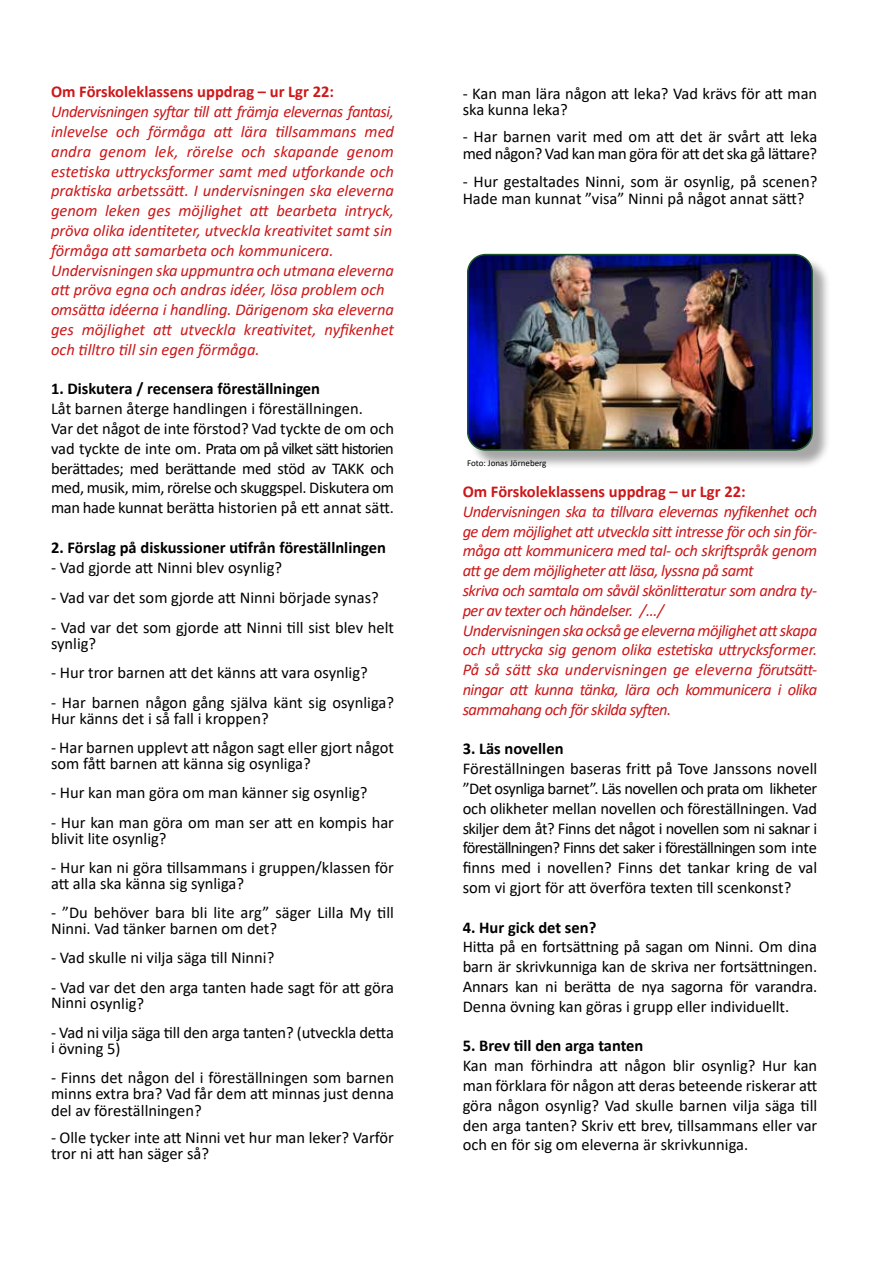
<style>
.page{position:relative;width:893px;height:1263px;background:#fff}
.page>*{position:absolute;margin:0;border:0;box-sizing:border-box;transform-origin:0 0}
.t1{font:16.5px/16.5px "Calibri";color:#000}
.t2{font:italic 16.5px/19.8px "Calibri";letter-spacing:-.01em;color:#cd1719}
.t3{font:italic 16.5px/19.8px "Calibri";letter-spacing:-.03em;color:#cd1719}
.t4{font:16.5px/19.8px "Calibri";letter-spacing:-.02em;color:#000}
.t5{font:700 16.5px "Calibri";color:#000}
.t6{font:700 16.5px "Calibri";color:#cd1719}
.t7{font:9px "Calibri";color:#000}
</style>
<div class="page">
<div style="left:469px;top:256px;width:363px;height:213px;background:#000;opacity:.35"></div>
<img style="left:468px;top:255px;width:344px;height:195px">
<div style="left:467px;top:254px;width:346px;height:197px;border:2px solid #1d552e;border-radius:18px"></div>
<p class="t6" style="left:51px;top:80px;width:284px">Om Förskoleklassens uppdrag – ur Lgr 22:</p>
<p class="t2" style="left:51px;top:101px;width:344px">Undervisningen syftar till att främja elevernas fantasi, inlevelse och förmåga att lära tillsammans med andra genom lek, rörelse och skapande genom estetiska uttrycksformer samt med utforkande och praktiska arbetssätt. I undervisningen ska eleverna genom leken ges möjlighet att bearbeta intryck, pröva olika identiteter, utveckla kreativitet samt sin förmåga att samarbeta och kommunicera.<br>Undervisningen ska uppmuntra och utmana eleverna att pröva egna och andras idéer, lösa problem och omsätta idéerna i handling. Därigenom ska eleverna ges möjlighet att utveckla kreativitet, nyfikenhet och tilltro till sin egen förmåga.</p>
<p class="t5" style="left:51px;top:377px;width:271px">1. Diskutera / recensera föreställningen</p>
<p class="t4" style="left:51px;top:398px;width:344px">Låt barnen återge handlingen i föreställningen.<br>Var det något de inte förstod? Vad tyckte de om och vad tyckte de inte om. Prata om på vilket sätt historien berättades; med berättande med stöd av TAKK och med, musik, mim, rörelse och skuggspel. Diskutera om man hade kunnat berätta historien på ett annat sätt.</p>
<p class="t5" style="left:51px;top:536px;width:336px">2. Förslag på diskussioner utifrån föreställnlingen</p>
<p class="t1" style="left:51px;top:558px;width:233px">- Vad gjorde att Ninni blev osynlig?</p>
<p class="t1" style="left:51px;top:588px;width:329px">- Vad var det som gjorde att Ninni började synas?</p>
<p class="t1" style="left:51px;top:618px;width:344px">- Vad var det som gjorde att Ninni till sist blev helt synlig?</p>
<p class="t1" style="left:51px;top:663px;width:318px">- Hur tror barnen att det känns att vara osynlig?</p>
<p class="t1" style="left:51px;top:693px;width:344px">- Har barnen någon gång själva känt sig osynliga?<br>Hur känns det i så fall i kroppen?</p>
<p class="t1" style="left:51px;top:738px;width:344px">- Har barnen upplevt att någon sagt eller gjort något som fått barnen att känna sig osynliga?</p>
<p class="t1" style="left:51px;top:783px;width:318px">- Hur kan man göra om man känner sig osynlig?</p>
<p class="t1" style="left:51px;top:813px;width:344px">- Hur kan man göra om man ser att en kompis har blivit lite osynlig?</p>
<p class="t1" style="left:51px;top:858px;width:344px">- Hur kan ni göra tillsammans i gruppen/klassen för att alla ska känna sig synliga?</p>
<p class="t1" style="left:51px;top:903px;width:344px">- ”Du behöver bara bli lite arg” säger Lilla My till<br>Ninni. Vad tänker barnen om det?</p>
<p class="t1" style="left:51px;top:948px;width:225px">- Vad skulle ni vilja säga till Ninni?</p>
<p class="t1" style="left:51px;top:978px;width:344px">- Vad var det den arga tanten hade sagt för att göra<br>Ninni osynlig?</p>
<p class="t1" style="left:51px;top:1023px;width:344px">- Vad ni vilja säga till den arga tanten? (utveckla detta i övning 5)</p>
<p class="t1" style="left:51px;top:1068px;width:344px;text-align:justify">- Finns det någon del i föreställningen som barnen minns extra bra? Vad får dem att minnas just denna del av föreställningen?</p>
<p class="t1" style="left:51px;top:1128px;width:344px">- Olle tycker inte att Ninni vet hur man leker? Varför tror ni att han säger så?</p>
<p class="t1" style="left:463px;top:85px;width:356px">- Kan man lära någon att leka? Vad krävs för att man ska kunna leka?</p>
<p class="t4" style="left:463px;top:128px;width:356px;line-height:16.5px">- Har barnen varit med om att det är svårt att leka med någon? Vad kan man göra för att det ska gå lättare?</p>
<p class="t1" style="left:463px;top:173px;width:356px">- Hur gestaltades Ninni, som är osynlig, på scenen?<br>Hade man kunnat ”visa” Ninni på något annat sätt?</p>
<p class="t7" style="left:467px;top:457px;width:81px">Foto: Jonas Jörneberg</p>
<p class="t6" style="left:463px;top:480px;width:284px">Om Förskoleklassens uppdrag – ur Lgr 22:</p>
<p class="t3" style="left:463px;top:501px;width:356px">Undervisningen ska ta tillvara elevernas nyfikenhet och ge dem möjlighet att utveckla sitt intresse för och sin för&shy;måga att kommunicera med tal- och skriftspråk genom att ge dem möjligheter att läsa, lyssna på samt<br>skriva och samtala om såväl skönlitteratur som andra ty&shy;per av texter och händelser. /…/<br>Undervisningen ska också ge eleverna möjlighet att skapa och uttrycka sig genom olika estetiska uttrycksformer.<br>På så sätt ska undervisningen ge eleverna förutsätt&shy;ningar att kunna tänka, lära och kommunicera i olika sammahang och för skilda syften.</p>
<p class="t5" style="left:463px;top:737px;width:102px">3. Läs novellen</p>
<p class="t1" style="left:463px;top:758px;width:356px;line-height:19.8px;text-align:justify">Föreställningen baseras fritt på Tove Janssons novell ”Det osynliga barnet”. Läs novellen och prata om likheter och olikheter mellan novellen och föreställningen. Vad skiljer dem åt? Finns det något i novellen som ni saknar i föreställningen? Finns det saker i föreställningen som inte finns med i novellen? Finns det tankar kring de val som vi gjort för att överföra texten till scenkonst?</p>
<p class="t5" style="left:463px;top:915px;width:135px">4. Hur gick det sen?</p>
<p class="t1" style="left:463px;top:937px;width:356px;line-height:19.8px;text-align:justify">Hitta på en fortsättning på sagan om Ninni. Om dina barn är skrivkunniga kan de skriva ner fortsättningen.<br>Annars kan ni berätta de nya sagorna för varandra.<br>Denna övning kan göras i grupp eller individuellt.</p>
<p class="t5" style="left:463px;top:1034px;width:182px">5. Brev till den arga tanten</p>
<p class="t1" style="left:463px;top:1055px;width:356px;line-height:19.8px;text-align:justify">Kan man förhindra att någon blir osynlig? Hur kan man förklara för någon att deras beteende riskerar att göra någon osynlig? Vad skulle barnen vilja säga till den arga tanten? Skriv ett brev, tillsammans eller var och en för sig om eleverna är skrivkunniga.</p>
</div>
